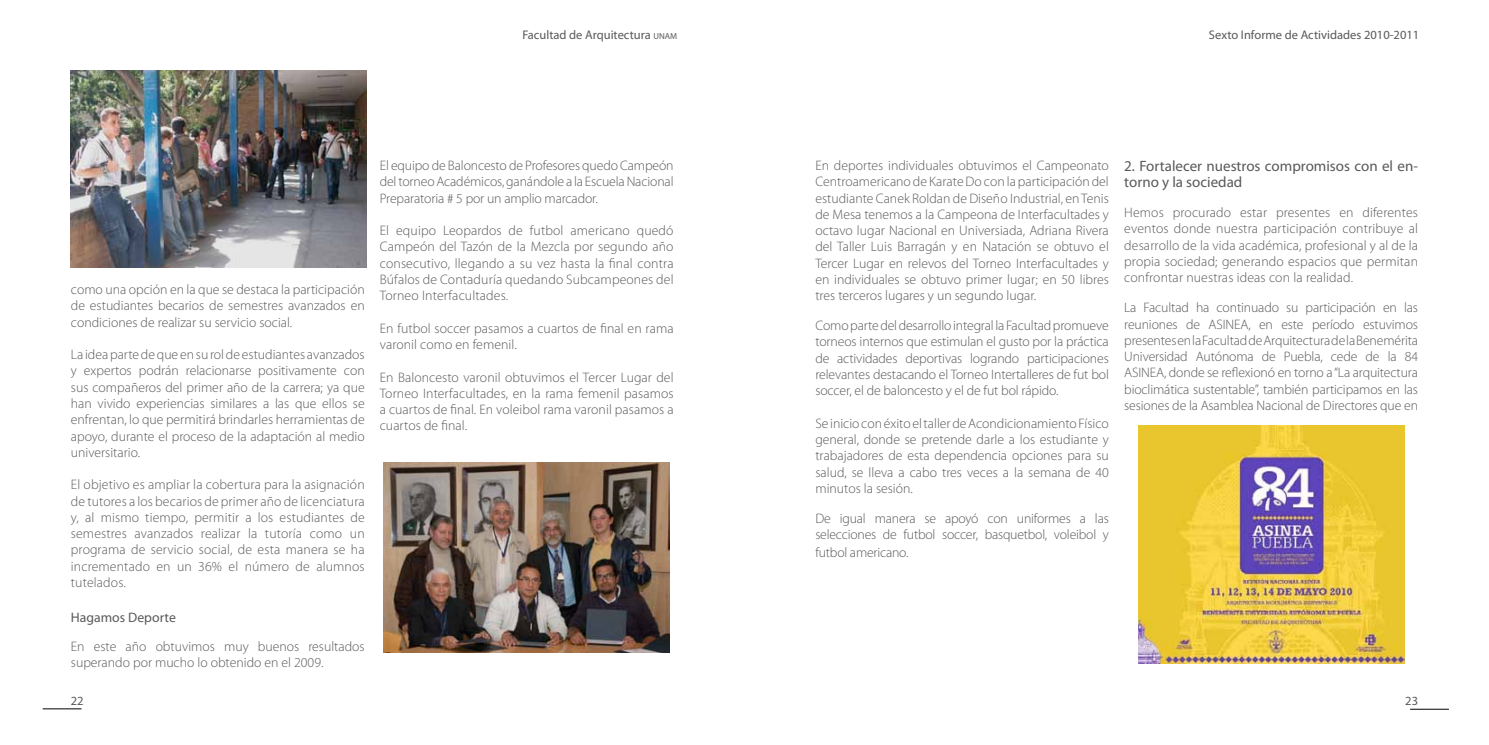
<style>
.page{position:relative;width:1489px;height:745px;background:#fff}
.page>*{position:absolute;margin:0;border:0;box-sizing:border-box;transform-origin:0 0}
.t1{font:15px/16.2px "Myriad Pro";color:#58595b}
.t2{font:300 13.75px/16.2px "Myriad Pro";color:#58595b;text-align:justify}
.t3{font:13.75px "Myriad Pro";color:#58595b}
.t4{font:12.5px "Myriad Pro";color:#58595b}
.s1{font-size:8.75px}
</style>
<div class="page">
<hr style="left:43px;top:708px;width:38px;height:1px;background:#000">
<hr style="left:1409px;top:708px;width:39px;height:1px;background:#000">
<img style="left:383px;top:462px;width:286px;height:190px">
<img style="left:71px;top:71px;width:296px;height:196px">
<img style="left:1138px;top:425px;width:265px;height:238px">
<p class="t4" style="left:522px;top:27px;width:156px">Facultad de Arquitectura <span class="s1">UNAM</span></p>
<p class="t4" style="left:1208px;top:27px;width:212px">Sexto Informe de Actividades 2010-2011</p>
<p class="t2" style="left:71px;top:281px;width:295px">como una opción en la que se destaca la participación de estudiantes becarios de semestres avanzados en condiciones de realizar su servicio social.</p>
<p class="t2" style="left:71px;top:346px;width:295px">La idea parte de que en su rol de estudiantes avanzados y expertos podrán relacionarse positivamente con sus compañeros del primer año de la carrera; ya que han vivido experiencias similares a las que ellos se enfrentan, lo que permitirá brindarles herramientas de apoyo, durante el proceso de la adaptación al medio universitario.</p>
<p class="t2" style="left:71px;top:476px;width:295px">El objetivo es ampliar la cobertura para la asignación de tutores a los becarios de primer año de licenciatura y, al mismo tiempo, permitir a los estudiantes de semestres avanzados realizar la tutoría como un programa de servicio social, de esta manera se ha incrementado en un 36% el número de alumnos tutelados.</p>
<p class="t3" style="left:71px;top:608px;width:106px">Hagamos Deporte</p>
<p class="t2" style="left:71px;top:638px;width:295px">En este año obtuvimos muy buenos resultados superando por mucho lo obtenido en el 2009.</p>
<p class="t2" style="left:380px;top:157px;width:295px">El equipo de Baloncesto de Profesores quedo Campeón del torneo Académicos, ganándole a la Escuela Nacional Preparatoria # 5 por un amplio marcador.</p>
<p class="t2" style="left:380px;top:222px;width:295px">El equipo Leopardos de futbol americano quedó Campeón del Tazón de la Mezcla por segundo año consecutivo, llegando a su vez hasta la final contra Búfalos de Contaduría quedando Subcampeones del Torneo Interfacultades.</p>
<p class="t2" style="left:380px;top:320px;width:295px">En futbol soccer pasamos a cuartos de final en rama varonil como en femenil.</p>
<p class="t2" style="left:380px;top:369px;width:295px">En Baloncesto varonil obtuvimos el Tercer Lugar del Torneo Interfacultades, en la rama femenil pasamos a cuartos de final. En voleibol rama varonil pasamos a cuartos de final.</p>
<p class="t2" style="left:815px;top:157px;width:295px">En deportes individuales obtuvimos el Campeonato Centroamericano de Karate Do con la participación del estudiante Canek Roldan de Diseño Industrial, en Tenis de Mesa tenemos a la Campeona de Interfacultades y octavo lugar Nacional en Universiada, Adriana Rivera del Taller Luis Barragán y en Natación se obtuvo el Tercer Lugar en relevos del Torneo Interfacultades y en individuales se obtuvo primer lugar; en 50 libres tres terceros lugares y un segundo lugar.</p>
<p class="t2" style="left:815px;top:317px;width:295px">Como parte del desarrollo integral la Facultad promueve torneos internos que estimulan el gusto por la práctica de actividades deportivas logrando participaciones relevantes destacando el Torneo Intertalleres de fut bol soccer, el de baloncesto y el de fut bol rápido.</p>
<p class="t2" style="left:815px;top:415px;width:295px">Se inicio con éxito el taller de Acondicionamiento Físico general, donde se pretende darle a los estudiante y trabajadores de esta dependencia opciones para su salud, se lleva a cabo tres veces a la semana de 40 minutos la sesión.</p>
<p class="t2" style="left:815px;top:510px;width:295px">De igual manera se apoyó con uniformes a las selecciones de futbol soccer, basquetbol, voleibol y</p>
<p class="t2" style="left:815px;top:544px;width:95px">futbol americano.</p>
<p class="t1" style="left:1124px;top:157px;width:295px">2. Fortalecer nuestros compromisos con el en&shy;torno y la sociedad</p>
<p class="t2" style="left:1124px;top:204px;width:295px">Hemos procurado estar presentes en diferentes eventos donde nuestra participación contribuye al desarrollo de la vida académica, profesional y al de la propia sociedad; generando espacios que permitan confrontar nuestras ideas con la realidad.</p>
<p class="t2" style="left:1124px;top:299px;width:295px">La Facultad ha continuado su participación en las reuniones de ASINEA, en este período estuvimos presentes en la Facultad de Arquitectura de la Benemérita Universidad Autónoma de Puebla, cede de la 84<br>ASINEA, donde se reflexionó en torno a “La arquitectura bioclimática sustentable”, también participamos en las sesiones de la Asamblea Nacional de Directores que en</p>
<p class="t4" style="left:71px;top:692px;width:14px">22</p>
<p class="t4" style="left:1405px;top:692px;width:14px">23</p>
</div>
